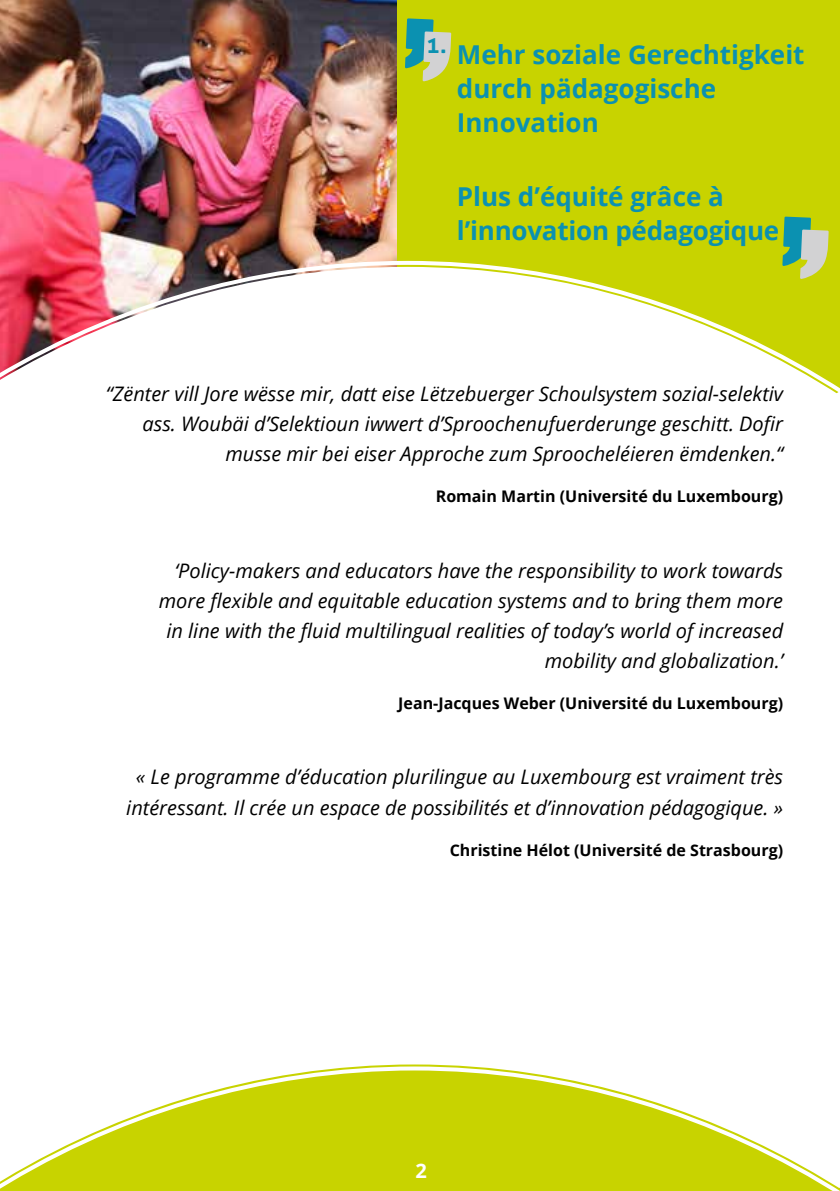
<style>
.page{position:relative;width:840px;height:1191px;background:#fff}
.page>*{position:absolute;margin:0;border:0;box-sizing:border-box;transform-origin:0 0}
.t1{font:700 26px/34px "Open Sans";color:#0b91b1}
.t2{font:italic 20px/30px "Open Sans";color:#000;text-align:right}
.t3{font:700 20px "Open Sans";color:#fff}
.t4{font:700 16px "Open Sans";color:#000}
</style>
<div class="page">
<svg style="left:0;top:1064px;width:839px;height:127px"></svg>
<img style="left:0;top:0;width:397px;height:259px">
<div style="left:397px;top:0;width:442px;height:472px;background:#c8d300"></div>
<svg style="left:0;top:267px;width:782px;height:205px"></svg>
<hr style="left:839px;top:0;width:1px;height:472px;background:#c8d300">
<svg style="left:405px;top:18px;width:46px;height:63px"></svg>
<svg style="left:782px;top:217px;width:57px;height:255px"></svg>
<h1 class="t1" style="left:456px;top:37px;width:349px;text-indent:-31px"><sup>1.</sup> Mehr soziale Gerechtigkeit durch pädagogische<br>Innovation</h1>
<h1 class="t1" style="left:456px;top:178px;width:323px">Plus d’équité grâce à l’innovation pédagogique</h1>
<p class="t2" style="left:106px;top:378px;width:678px">“Zënter vill Jore wësse mir, datt eise Lëtzebuerger Schoulsystem sozial-selektiv ass. Woubäi d’Selektioun iwwert d’Sproochenufuerderunge geschitt. Dofir musse mir bei eiser Approche zum Sproocheléieren ëmdenken.“</p>
<p class="t4" style="left:435px;top:485px;width:349px">Romain Martin (Université du Luxembourg)</p>
<p class="t2" style="left:159px;top:555px;width:625px">‘Policy-makers and educators have the responsibility to work towards more flexible and equitable education systems and to bring them more in line with the fluid multilingual realities of today’s world of increased mobility and globalization.’</p>
<p class="t4" style="left:398px;top:692px;width:386px">Jean-Jacques Weber (Université du Luxembourg)</p>
<p class="t2" style="left:126px;top:761px;width:658px;text-align:center">« Le programme d’éducation plurilingue au Luxembourg est vraiment très intéressant. Il crée un espace de possibilités et d’innovation pédagogique. »</p>
<p class="t4" style="left:449px;top:838px;width:335px">Christine Hélot (Université de Strasbourg)</p>
<p class="t3" style="left:415px;top:1156px;width:13px">2</p>
</div>
